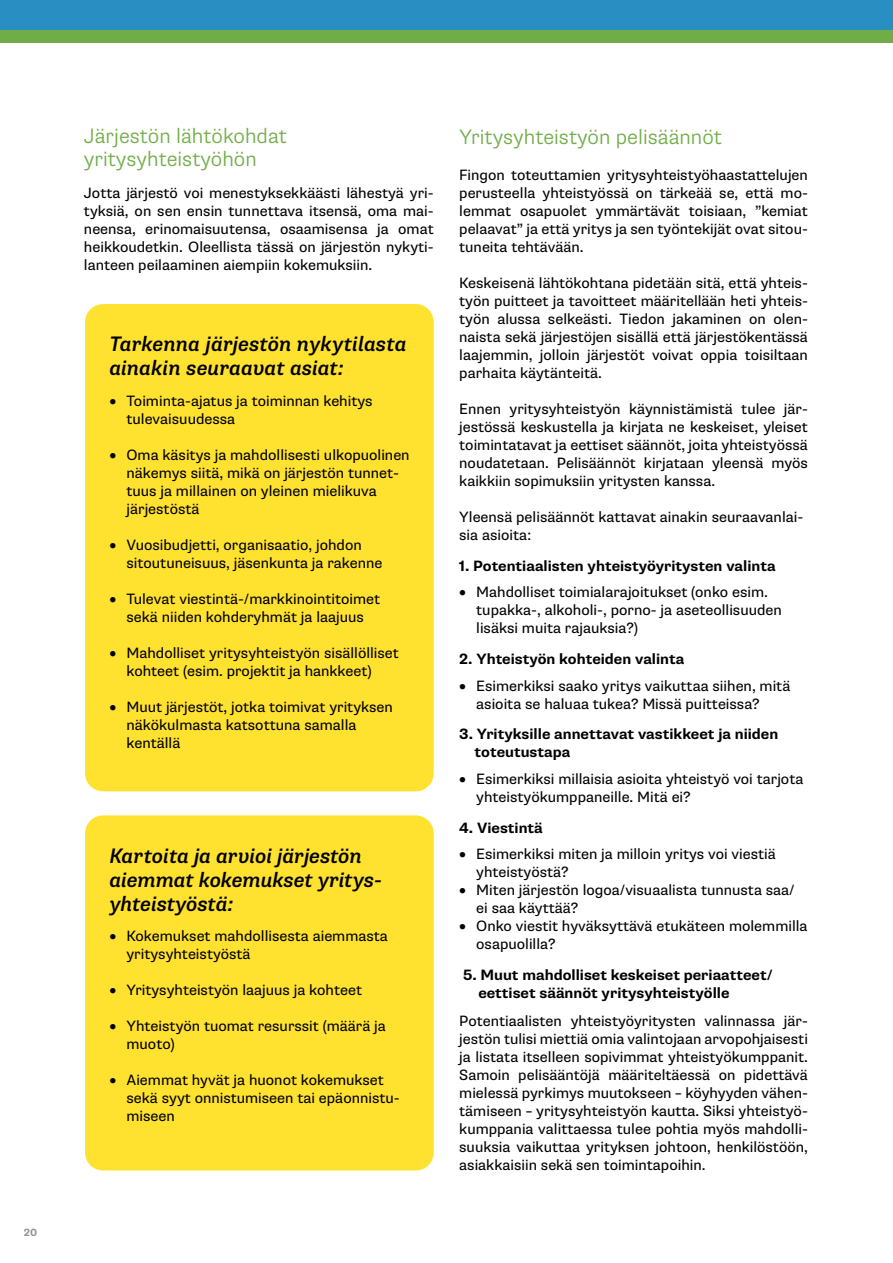
<style>
.page{position:relative;width:893px;height:1263px;background:#fff}
.page>*{position:absolute;margin:0;border:0;box-sizing:border-box;transform-origin:0 0}
.Heading_4{font:italic 500 21px/24px "Supria Sans";letter-spacing:-.01em;color:#000}
.Heading_3{font:300 21px/22.5px "Supria Sans";color:#70ad47}
.t1{font:15px/18px "Supria Sans";color:#000}
.t2{font:700 15px/18px "Supria Sans";color:#000}
.t3{font:700 10.5px "Supria Sans";color:#929292}
</style>
<div class="page">
<div style="left:85px;top:815px;width:349px;height:355px;background:#ffe22f;border-radius:18px"></div>
<div style="left:85px;top:304px;width:349px;height:487px;background:#ffe22f;border-radius:18px"></div>
<div style="left:0;top:0;width:893px;height:29px;background:#298fc2"></div>
<div style="left:0;top:30px;width:893px;height:13px;background:#70ad47"></div>
<p class="t3" style="left:24px;top:1226px;width:15px">20</p>
<p class="Heading_3" style="left:84px;top:125px;width:204px">Järjestön lähtökohdat yritysyhteistyöhön</p>
<p class="t1" style="left:84px;top:184px;width:351px;text-align:justify">Jotta järjestö voi menestyksekkäästi lähestyä yri&shy;tyksiä, on sen ensin tunnettava itsensä, oma mai&shy;neensa, erinomaisuutensa, osaamisensa ja omat heikkoudetkin. Oleellista tässä on järjestön nykyti&shy;lanteen peilaaminen aiempiin kokemuksiin.</p>
<p class="Heading_4" style="left:109px;top:332px;width:299px">Tarkenna järjestön nykytilasta ainakin seuraavat asiat:</p>
<p class="t1" style="left:126px;top:392px;width:248px;text-indent:-17px">• Toiminta-ajatus ja toiminnan kehitys tulevaisuudessa</p>
<p class="t1" style="left:126px;top:446px;width:285px;text-indent:-17px">• Oma käsitys ja mahdollisesti ulkopuolinen näkemys siitä, mikä on järjestön tunnet&shy;tuus ja millainen on yleinen mielikuva järjestöstä</p>
<p class="t1" style="left:126px;top:536px;width:257px;text-indent:-17px">• Vuosibudjetti, organisaatio, johdon sitoutuneisuus, jäsenkunta ja rakenne</p>
<p class="t1" style="left:109px;top:590px;width:272px;text-align:center">• Tulevat viestintä-/markkinointitoimet sekä niiden kohderyhmät ja laajuus</p>
<p class="t1" style="left:126px;top:644px;width:274px;text-indent:-17px">• Mahdolliset yritysyhteistyön sisällölliset kohteet (esim. projektit ja hankkeet)</p>
<p class="t1" style="left:126px;top:698px;width:268px;text-indent:-17px">• Muut järjestöt, jotka toimivat yrityksen näkökulmasta katsottuna samalla kentällä</p>
<p class="Heading_4" style="left:109px;top:844px;width:274px">Kartoita ja arvioi järjestön aiemmat kokemukset yritys&shy;yhteistyöstä:</p>
<p class="t1" style="left:126px;top:927px;width:263px;text-indent:-17px">• Kokemukset mahdollisesta aiemmasta yritysyhteistyöstä</p>
<p class="t1" style="left:109px;top:981px;width:254px">• Yritysyhteistyön laajuus ja kohteet</p>
<p class="t1" style="left:126px;top:1017px;width:261px;text-indent:-17px">• Yhteistyön tuomat resurssit (määrä ja muoto)</p>
<p class="t1" style="left:126px;top:1071px;width:275px;text-indent:-17px">• Aiemmat hyvät ja huonot kokemukset sekä syyt onnistumiseen tai epäonnistu&shy;miseen</p>
<p class="Heading_3" style="left:459px;top:126px;width:264px">Yritysyhteistyön pelisäännöt</p>
<p class="t1" style="left:459px;top:166px;width:350px;text-align:justify">Fingon toteuttamien yritysyhteistyöhaastattelujen perusteella yhteistyössä on tärkeää se, että mo&shy;lemmat osapuolet ymmärtävät toisiaan, ”kemiat pelaavat” ja että yritys ja sen työntekijät ovat sitou&shy;tuneita tehtävään.</p>
<p class="t1" style="left:459px;top:274px;width:350px;text-align:justify">Keskeisenä lähtökohtana pidetään sitä, että yhteis&shy;työn puitteet ja tavoitteet määritellään heti yhteis&shy;työn alussa selkeästi. Tiedon jakaminen on olen&shy;naista sekä järjestöjen sisällä että järjestökentässä laajemmin, jolloin järjestöt voivat oppia toisiltaan parhaita käytänteitä.</p>
<p class="t1" style="left:459px;top:400px;width:350px;text-align:justify">Ennen yritysyhteistyön käynnistämistä tulee jär&shy;jestössä keskustella ja kirjata ne keskeiset, yleiset toimintatavat ja eettiset säännöt, joita yhteistyössä noudatetaan. Pelisäännöt kirjataan yleensä myös kaikkiin sopimuksiin yritysten kanssa.</p>
<p class="t1" style="left:459px;top:508px;width:346px">Yleensä pelisäännöt kattavat ainakin seuraavanlai&shy;sia asioita:</p>
<p class="t2" style="left:459px;top:557px;width:318px">1. Potentiaalisten yhteistyöyritysten valinta</p>
<p class="t1" style="left:476px;top:583px;width:307px;text-indent:-17px">• Mahdolliset toimialarajoitukset (onko esim. tupakka-, alkoholi-, porno- ja aseteollisuuden lisäksi muita rajauksia?)</p>
<p class="t2" style="left:459px;top:650px;width:227px">2. Yhteistyön kohteiden valinta</p>
<p class="t1" style="left:476px;top:677px;width:316px;text-indent:-17px">• Esimerkiksi saako yritys vaikuttaa siihen, mitä asioita se haluaa tukea? Missä puitteissa?</p>
<p class="t2" style="left:475px;top:725px;width:305px;text-indent:-15px">3. Yrityksille annettavat vastikkeet ja niiden toteutustapa</p>
<p class="t1" style="left:476px;top:770px;width:329px;text-indent:-17px">• Esimerkiksi millaisia asioita yhteistyö voi tarjota yhteistyökumppaneille. Mitä ei?</p>
<p class="t2" style="left:459px;top:819px;width:85px">4. Viestintä</p>
<p class="t1" style="left:476px;top:845px;width:301px;text-indent:-17px">• Esimerkiksi miten ja milloin yritys voi viestiä yhteistyöstä?</p>
<p class="t1" style="left:476px;top:881px;width:320px;text-indent:-17px">• Miten järjestön logoa/visuaalista tunnusta saa/ ei saa käyttää?</p>
<p class="t1" style="left:476px;top:917px;width:333px;text-indent:-17px">• Onko viestit hyväksyttävä etukäteen molemmilla osapuolilla?</p>
<p class="t2" style="left:478px;top:966px;width:296px;text-indent:-15px">5. Muut mahdolliset keskeiset periaatteet/ eettiset säännöt yritysyhteistyölle</p>
<p class="t1" style="left:459px;top:1012px;width:350px;text-align:justify">Potentiaalisten yhteistyöyritysten valinnassa jär&shy;jestön tulisi miettiä omia valintojaan arvopohjaisesti ja listata itselleen sopivimmat yhteistyökumppanit.<br>Samoin pelisääntöjä määriteltäessä on pidettävä mielessä pyrkimys muutokseen – köyhyyden vähen&shy;tämiseen – yritysyhteistyön kautta. Siksi yhteistyö&shy;kumppania valittaessa tulee pohtia myös mahdolli&shy;suuksia vaikuttaa yrityksen johtoon, henkilöstöön, asiakkaisiin sekä sen toimintapoihin.</p>
</div>
